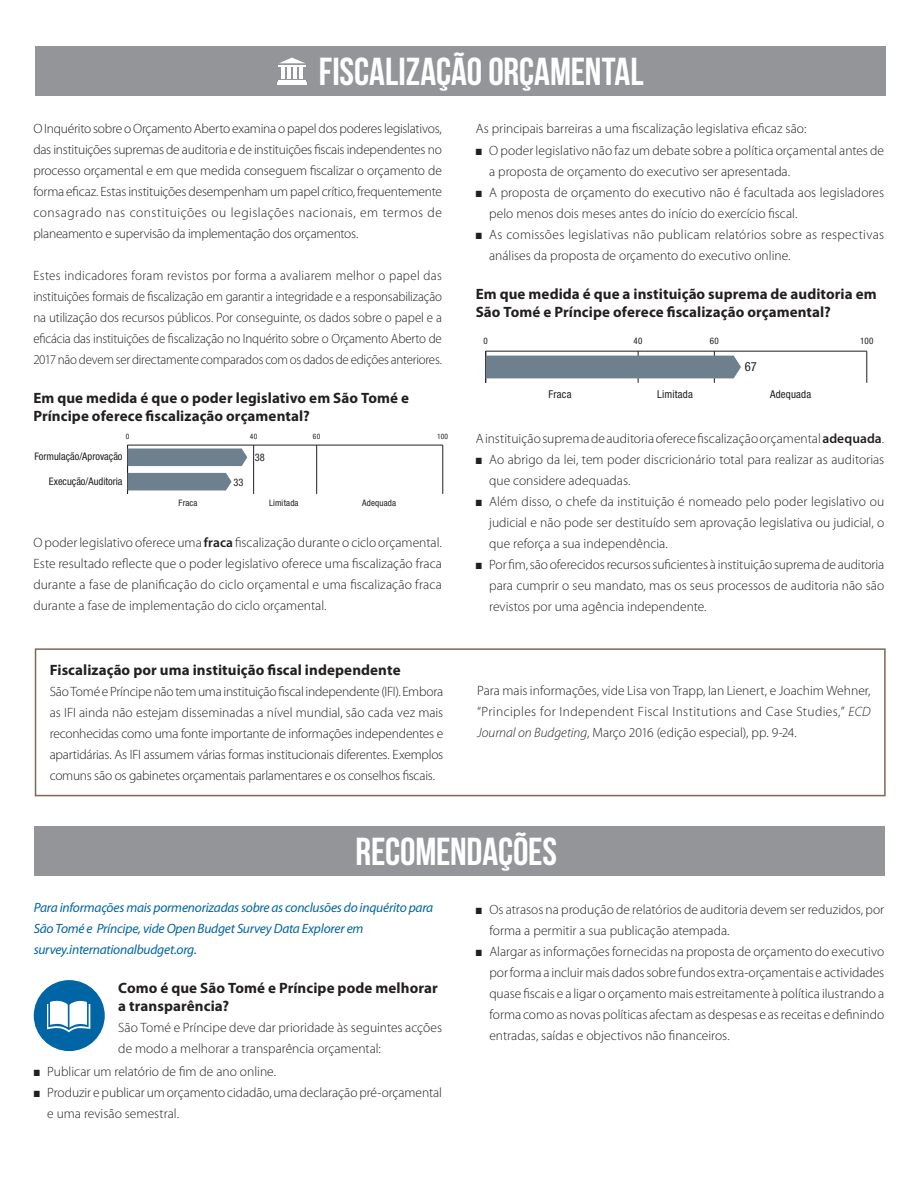
<style>
.page{position:relative;width:918px;height:1188px;background:#fff}
.page>*{position:absolute;margin:0;border:0;box-sizing:border-box;transform-origin:0 0}
.t1{font:39px "Bebas Neue";letter-spacing:-.005em;color:#fff}
.Text__Bold_Headings{font:700 15px/18px "Myriad Pro";letter-spacing:.005em;color:#231f20}
.Text{font:300 13.5px/21px "Myriad Pro";color:#231f20}
.Text-2{font:300 13.5px/21px "Myriad Pro";color:#231f20;text-align:justify;scale:.96 1}
.Text-3{font:italic 13.5px/21px "Myriad Pro";letter-spacing:-.02em;color:#0065a4}
.t2{font:condensed 12.6px "Helvetica Neue LT Std";color:#231f20}
.t3{font:condensed 10.8px "Helvetica Neue LT Std";letter-spacing:.015em;color:#231f20}
.t4{font:condensed 10.35px "Helvetica Neue LT Std";color:#231f20}
.t5{font:condensed 9px "Helvetica Neue LT Std";letter-spacing:.015em;color:#231f20}
.t6{font:condensed 7.5px "Helvetica Neue LT Std";letter-spacing:.04em;color:#231f20}
.s1{font-weight:600}
.s2{font-style:italic}
</style>
<div class="page">
<div style="left:35px;top:648px;width:851px;height:148px;border:2px solid #7e6754"></div>
<div style="left:34px;top:980px;width:71px;height:71px;background:#0065a4;border-radius:50%"></div>
<svg style="left:47px;top:1000px;width:43px;height:32px"></svg>
<hr style="left:486px;top:351px;width:381px;height:1px;background:#231f20">
<hr style="left:638px;top:351px;width:1px;height:32px;background:#231f20">
<hr style="left:714px;top:351px;width:1px;height:32px;background:#231f20">
<hr style="left:867px;top:351px;width:1px;height:32px;background:#231f20">
<hr style="left:485px;top:351px;width:1px;height:32px;background:#231f20">
<div style="left:486px;top:356px;width:255px;height:22px;background:#6e808d"></div>
<hr style="left:128px;top:445px;width:315px;height:1px;background:#231f20">
<hr style="left:253px;top:445px;width:1px;height:49px;background:#231f20">
<hr style="left:316px;top:445px;width:1px;height:49px;background:#231f20">
<hr style="left:443px;top:445px;width:1px;height:49px;background:#231f20">
<hr style="left:127px;top:445px;width:1px;height:49px;background:#231f20">
<div style="left:128px;top:449px;width:119px;height:17px;background:#6e808d"></div>
<div style="left:128px;top:473px;width:104px;height:17px;background:#6e808d"></div>
<div style="left:34px;top:826px;width:851px;height:49px;background:#939598"></div>
<div style="left:35px;top:46px;width:851px;height:50px;background:#939598"></div>
<hr style="left:277px;top:82px;width:30px;height:3px;background:#fff">
<svg style="left:278px;top:58px;width:28px;height:23px"></svg>
<p class="t1" style="left:319px;top:50px;width:326px">FISCALIZAÇÃO ORÇAMENTAL</p>
<p class="Text" style="left:33px;top:118px;width:410px;text-align:justify">O Inquérito sobre o Orçamento Aberto examina o papel dos poderes legislativos, das instituições supremas de auditoria e de instituições fiscais independentes no processo orçamental e em que medida conseguem fiscalizar o orçamento de forma eficaz. Estas instituições desempenham um papel crítico, frequentemente consagrado nas constituições ou legislações nacionais, em termos de planeamento e supervisão da implementação dos orçamentos.</p>
<p class="Text-2" style="left:33px;top:265px;width:427px">Estes indicadores foram revistos por forma a avaliarem melhor o papel das instituições formais de fiscalização em garantir a integridade e a responsabilização na utilização dos recursos públicos. Por conseguinte, os dados sobre o papel e a eficácia das instituições de fiscalização no Inquérito sobre o Orçamento Aberto de 2017 não devem ser directamente comparados com os dados de edições anteriores.</p>
<p class="Text__Bold_Headings" style="left:33px;top:389px;width:377px">Em que medida é que o poder legislativo em São Tomé e<br>Príncipe oferece fiscalização orçamental?</p>
<p class="t6" style="left:126px;top:432px;width:5px">0</p>
<p class="t6" style="left:250px;top:432px;width:9px">40</p>
<p class="t6" style="left:313px;top:432px;width:9px">60</p>
<p class="t6" style="left:437px;top:432px;width:12px">100</p>
<p class="t4" style="left:34px;top:451px;width:90px">Formulação/Aprovação</p>
<p class="t4" style="left:49px;top:475px;width:75px">Execução/Auditoria</p>
<p class="t4" style="left:234px;top:476px;width:11px">33</p>
<p class="t4" style="left:255px;top:452px;width:11px">38</p>
<p class="t5" style="left:179px;top:498px;width:21px">Fraca</p>
<p class="t5" style="left:269px;top:498px;width:31px">Limitada</p>
<p class="t5" style="left:362px;top:498px;width:35px">Adequada</p>
<p class="Text" style="left:33px;top:532px;width:410px;text-align:justify">O poder legislativo oferece uma <span class="s1">fraca</span> fiscalização durante o ciclo orçamental.<br>Este resultado reflecte que o poder legislativo oferece uma fiscalização fraca durante a fase de planificação do ciclo orçamental e uma fiscalização fraca durante a fase de implementação do ciclo orçamental.</p>
<p class="Text" style="left:476px;top:118px;width:332px">As principais barreiras a uma fiscalização legislativa eficaz são:</p>
<p class="Text" style="left:489px;top:140px;width:397px;text-indent:-14px">■ O poder legislativo não faz um debate sobre a política orçamental antes de a proposta de orçamento do executivo ser apresentada.</p>
<p class="Text" style="left:489px;top:182px;width:397px;text-indent:-14px">■ A proposta de orçamento do executivo não é facultada aos legisladores pelo menos dois meses antes do início do exercício fiscal.</p>
<p class="Text" style="left:489px;top:224px;width:397px;text-indent:-14px">■ As comissões legislativas não publicam relatórios sobre as respectivas análises da proposta de orçamento do executivo online.</p>
<p class="Text__Bold_Headings" style="left:476px;top:285px;width:403px">Em que medida é que a instituição suprema de auditoria em<br>São Tomé e Príncipe oferece fiscalização orçamental?</p>
<p class="t5" style="left:484px;top:336px;width:6px">0</p>
<p class="t5" style="left:634px;top:336px;width:11px">40</p>
<p class="t5" style="left:710px;top:336px;width:10px">60</p>
<p class="t5" style="left:860px;top:336px;width:15px">100</p>
<p class="t2" style="left:745px;top:360px;width:14px">67</p>
<p class="t3" style="left:548px;top:388px;width:25px">Fraca</p>
<p class="t3" style="left:657px;top:388px;width:37px">Limitada</p>
<p class="t3" style="left:770px;top:388px;width:43px">Adequada</p>
<p class="Text" style="left:476px;top:428px;width:410px">A instituição suprema de auditoria oferece fiscalização orçamental <span class="s1">adequada</span>.</p>
<p class="Text" style="left:489px;top:449px;width:397px;text-indent:-14px">■ Ao abrigo da lei, tem poder discricionário total para realizar as auditorias que considere adequadas.</p>
<p class="Text" style="left:489px;top:491px;width:397px;text-align:justify;text-indent:-14px">■ Além disso, o chefe da instituição é nomeado pelo poder legislativo ou judicial e não pode ser destituído sem aprovação legislativa ou judicial, o que reforça a sua independência.</p>
<p class="Text" style="left:489px;top:554px;width:397px;text-align:justify;text-indent:-14px">■ Por fim, são oferecidos recursos suficientes à instituição suprema de auditoria para cumprir o seu mandato, mas os seus processos de auditoria não são revistos por uma agência independente.</p>
<p class="Text__Bold_Headings" style="left:50px;top:661px;width:352px">Fiscalização por uma instituição fiscal independente</p>
<p class="Text" style="left:50px;top:681px;width:395px;text-align:justify">São Tomé e Príncipe não tem uma instituição fiscal independente (IFI). Embora as IFI ainda não estejam disseminadas a nível mundial, são cada vez mais reconhecidas como uma fonte importante de informações independentes e apartidárias. As IFI assumem várias formas institucionais diferentes. Exemplos comuns são os gabinetes orçamentais parlamentares e os conselhos fiscais.</p>
<p class="Text" style="left:477px;top:680px;width:395px;text-align:justify">Para mais informações, vide Lisa von Trapp, Ian Lienert, e Joachim Wehner, “Principles for Independent Fiscal Institutions and Case Studies,” <span class="s2">ECD Journal on Budgeting</span>, Março 2016 (edição especial), pp. 9-24.</p>
<p class="t1" style="left:356px;top:830px;width:203px">RECOMENDAÇÕES</p>
<p class="Text-3" style="left:34px;top:898px;width:401px">Para informações mais pormenorizadas sobre as conclusões do inquérito para<br>São Tomé e Príncipe, vide Open Budget Survey Data Explorer em survey.internationalbudget.org.</p>
<p class="Text__Bold_Headings" style="left:118px;top:980px;width:321px">Como é que São Tomé e Príncipe pode melhorar a transparência?</p>
<p class="Text" style="left:118px;top:1018px;width:325px">São Tomé e Príncipe deve dar prioridade às seguintes acções de modo a melhorar a transparência orçamental:</p>
<p class="Text" style="left:34px;top:1061px;width:244px">■ Publicar um relatório de fim de ano online.</p>
<p class="Text" style="left:47px;top:1082px;width:396px;text-indent:-14px">■ Produzir e publicar um orçamento cidadão, uma declaração pré-orçamental e uma revisão semestral.</p>
<p class="Text" style="left:489px;top:899px;width:396px;text-indent:-14px">■ Os atrasos na produção de relatórios de auditoria devem ser reduzidos, por forma a permitir a sua publicação atempada.</p>
<p class="Text" style="left:489px;top:941px;width:396px;text-align:justify;text-indent:-14px">■ Alargar as informações fornecidas na proposta de orçamento do executivo por forma a incluir mais dados sobre fundos extra-orçamentais e actividades quase fiscais e a ligar o orçamento mais estreitamente à política ilustrando a forma como as novas políticas afectam as despesas e as receitas e definindo entradas, saídas e objectivos não financeiros.</p>
</div>
